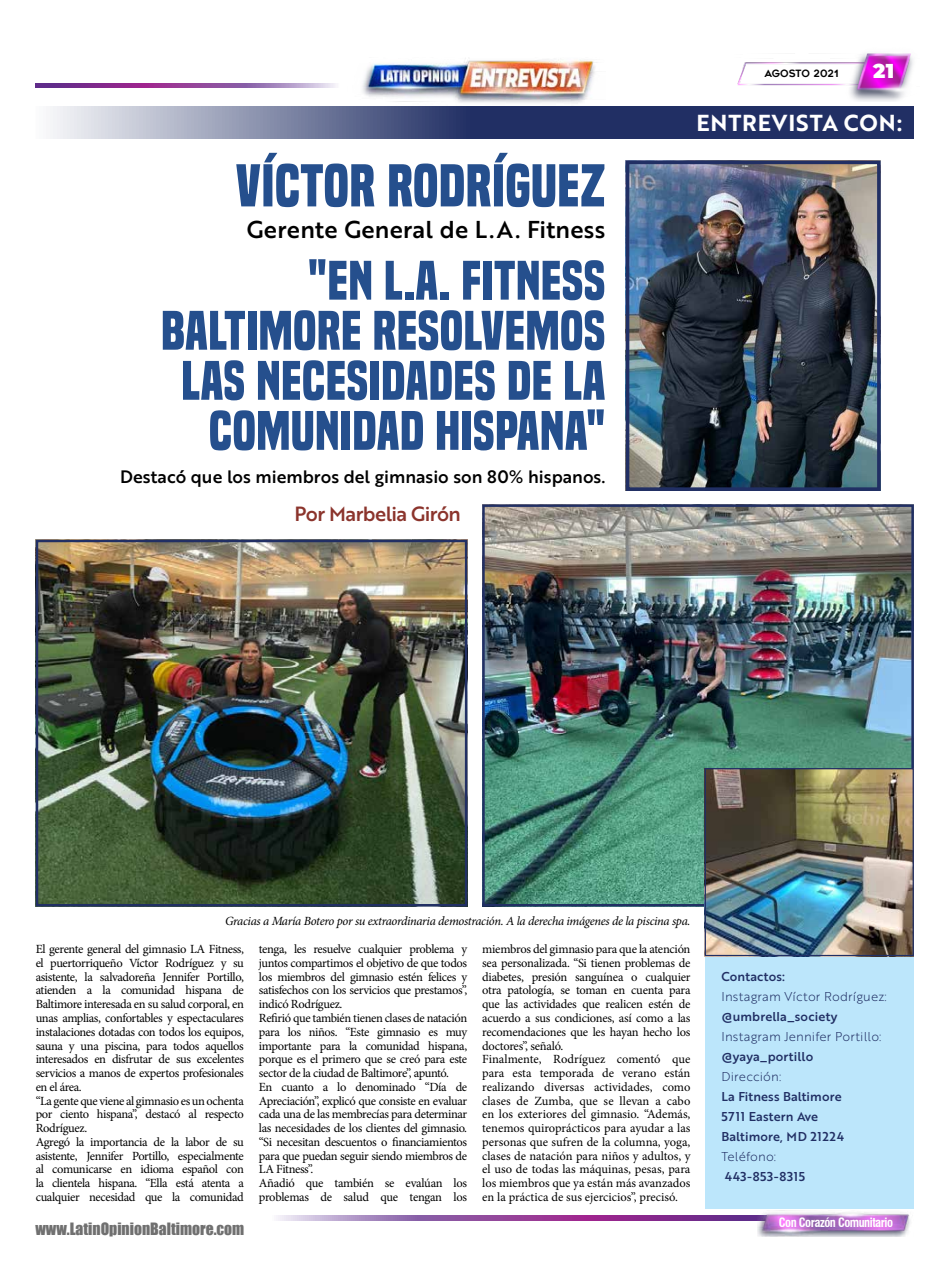
<style>
.page{position:relative;width:949px;height:1279px;background:#fff}
.page>*{position:absolute;margin:0;border:0;box-sizing:border-box;transform-origin:0 0}
.t1{font:700 55.62px "Built Titling Rg";letter-spacing:.01em;color:#254f8d}
.t2{font:700 51.25px/50px "Built Titling Rg";letter-spacing:.01em;color:#254f8d;text-align:right}
.t3{font:23.75px "Brother 1816 Medium";letter-spacing:.01em;color:#000}
.t4{font:22.5px "Brother 1816 Bold";letter-spacing:.04em;color:#fff}
.t5{font:20px "Brother 1816 Medium";letter-spacing:-.03em;color:#8b342c}
.t6{font:900 20px "Montserrat";color:#fff}
.t7{font:17.5px "Brother 1816 Medium";color:#000}
.t8{font:15.62px "Impact";color:#707070}
.t9{font:12.5px/13.8px "Minion Pro";letter-spacing:-.03em;color:#000}
.t10{font:12.5px/13.8px "Minion Pro";letter-spacing:-.01em;color:#000}
.t11{font:12.5px/20px "Brother 1816 Medium";letter-spacing:.01em;color:#212f64}
.t12{font:italic 12.5px "Minion Pro";letter-spacing:-.025em;color:#000}
.t13{font:12.5px "Brother 1816 Light";letter-spacing:.01em;color:#212f64}
.t14{font:700 condensed 12.5px "Swiss 721 BT";letter-spacing:-.04em;color:#fff}
.t15{font:12.5px "Brother 1816 Medium";letter-spacing:.05em;color:#212f64}
.t16{font:10px "Geometos";letter-spacing:.005em;color:#000}
</style>
<div class="page">
<img style="left:737px;top:53px;width:176px;height:48px">
<svg style="left:276px;top:1215px;width:481px;height:4px"></svg>
<svg style="left:35px;top:84px;width:301px;height:4px"></svg>
<img style="left:362px;top:58px;width:235px;height:46px">
<img style="left:757px;top:1210px;width:153px;height:25px">
<svg style="left:50px;top:106px;width:863px;height:33px;fill:#212f64"></svg>
<img style="left:630px;top:165px;width:245px;height:321px">
<div style="left:625px;top:160px;width:255px;height:331px;border:4px solid #212f64"></div>
<img style="left:40px;top:543px;width:423px;height:359px">
<div style="left:36px;top:539px;width:431px;height:367px;border:3px solid #212f64"></div>
<img style="left:486px;top:508px;width:424px;height:394px">
<div style="left:482px;top:504px;width:432px;height:402px;border:3px solid #212f64"></div>
<div style="left:704px;top:943px;width:209px;height:265px;background:#bce6fb"></div>
<img style="left:706px;top:769px;width:206px;height:184px">
<div style="left:704px;top:767px;width:210px;height:188px;border:1px solid #212f64"></div>
<p class="t16" style="left:764px;top:67px;width:76px">AGOSTO 2021</p>
<h3 class="t6" style="left:873px;top:56px;width:22px">21</h3>
<h1 class="t1" style="left:236px;top:153px;width:371px">VÍCTOR RODRÍGUEZ</h1>
<h3 class="t3" style="left:247px;top:212px;width:360px">Gerente General de L.A. Fitness</h3>
<h2 class="t2" style="left:161px;top:256px;width:446px">"EN L.A. FITNESS<br>BALTIMORE RESOLVEMOS<br>LAS NECESIDADES DE LA<br>COMUNIDAD HISPANA"</h2>
<h3 class="t7" style="left:120px;top:463px;width:487px">Destacó que los miembros del gimnasio son 80% hispanos.</h3>
<h3 class="t5" style="left:295px;top:499px;width:168px">Por Marbelia Girón</h3>
<h3 class="t4" style="left:696px;top:105px;width:207px">ENTREVISTA CON:</h3>
<p class="t12" style="left:225px;top:911px;width:467px">Gracias a María Botero por su extraordinaria demostración. A la derecha imágenes de la piscina spa.</p>
<p class="t9" style="left:36px;top:942px;width:210px">El gerente general del gimnasio LA Fitness, el puertorriqueño Víctor Rodríguez y su asistente, la salvadoreña Jennifer Portillo, atienden a la comunidad hispana de Baltimore interesada en su salud corporal, en unas amplias, confortables y espectaculares instalaciones dotadas con todos los equipos, sauna y una piscina, para todos aquellos interesados en disfrutar de sus excelentes servicios a manos de expertos profesionales en el área.<br>“La gente que viene al gimnasio es un ochenta por ciento hispana”, destacó al respecto Rodríguez.<br>Agregó la importancia de la labor de su asistente, Jennifer Portillo, especialmente al comunicarse en idioma español con la clientela hispana. “Ella está atenta a cualquier necesidad que la comunidad</p>
<p class="t9" style="left:259px;top:942px;width:210px">tenga, les resuelve cualquier problema y juntos compartimos el objetivo de que todos los miembros del gimnasio estén felices y satisfechos con los servicios que prestamos”, indicó Rodríguez.<br>Refirió que también tienen clases de natación para los niños. “Este gimnasio es muy importante para la comunidad hispana, porque es el primero que se creó para este sector de la ciudad de Baltimore”, apuntó.<br>En cuanto a lo denominado “Día de Apreciación”, explicó que consiste en evaluar cada una de las membrecías para determinar las necesidades de los clientes del gimnasio. “Si necesitan descuentos o financiamientos para que puedan seguir siendo miembros de LA Fitness”.<br>Añadió que también se evalúan los problemas de salud que tengan los</p>
<p class="t10" style="left:482px;top:942px;width:210px">miembros del gimnasio para que la atención sea personalizada. “Si tienen problemas de diabetes, presión sanguínea o cualquier otra patología, se toman en cuenta para que las actividades que realicen estén de acuerdo a sus condiciones, así como a las recomendaciones que les hayan hecho los doctores”, señaló.<br>Finalmente, Rodríguez comentó que para esta temporada de verano están realizando diversas actividades, como clases de Zumba, que se llevan a cabo en los exteriores del gimnasio. “Además, tenemos quiroprácticos para ayudar a las personas que sufren de la columna, yoga, clases de natación para niños y adultos, y el uso de todas las máquinas, pesas, para los miembros que ya están más avanzados en la práctica de sus ejercicios”, precisó.</p>
<p class="t8" style="left:35px;top:1216px;width:210px">www.LatinOpinionBaltimore.com</p>
<p class="t11" style="left:721px;top:965px;width:65px">Contactos:</p>
<p class="t13" style="left:721px;top:986px;width:167px">Instagram Víctor Rodríguez:</p>
<p class="t11" style="left:721px;top:1005px;width:117px">@umbrella_society</p>
<p class="t13" style="left:721px;top:1026px;width:161px">Instagram Jennifer Portillo:</p>
<p class="t11" style="left:721px;top:1045px;width:93px">@yaya_portillo</p>
<p class="t13" style="left:721px;top:1066px;width:61px">Dirección:</p>
<p class="t11" style="left:721px;top:1085px;width:124px">La Fitness Baltimore<br>5711 Eastern Ave<br>Baltimore, MD 21224</p>
<p class="t13" style="left:721px;top:1146px;width:56px">Teléfono:</p>
<p class="t15" style="left:725px;top:1166px;width:82px">443-853-8315</p>
<p class="t14" style="left:779px;top:1214px;width:116px">Con Corazón Comunitario</p>
</div>
